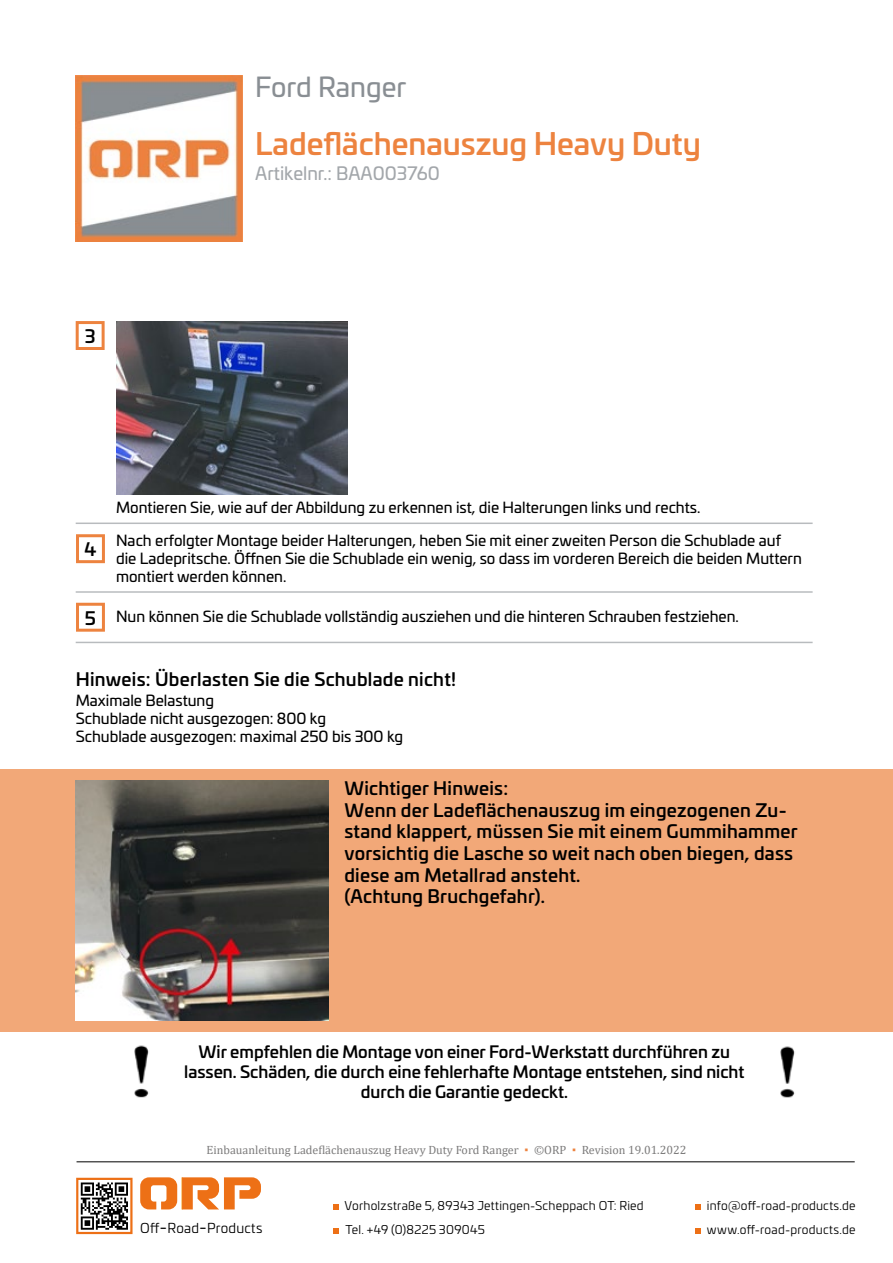
<style>
.page{position:relative;width:893px;height:1263px;background:#fff}
.page>*{position:absolute;margin:0;border:0;box-sizing:border-box;transform-origin:0 0}
.t1{font:500 30px "Univia Pro";color:#ed833f}
.t2{font:27px "Univia Pro";color:#898e93}
.t3{font:500 18px/21.6px "Univia Pro";letter-spacing:.015em;color:#000}
.t4{font:18px "Univia Pro";color:#a3a7ab}
.t5{font:500 16.5px/19.8px "Univia Pro";color:#000;text-align:center}
.t6{font:15px/18px "Univia Pro";color:#000}
.t7{font:13.5px "Univia Pro";letter-spacing:.015em;color:#000}
.t8{font:12px "Univia Pro";letter-spacing:.02em;color:#000}
.t9{font:12px "Cambria";color:#7c7b7b}
.s1{font-weight:500;font-size:18px}
.s2{color:#ed833f}
.s3{font-size:18px}
</style>
<div class="page">
<img style="left:76px;top:75px;width:166px;height:167px">
<hr style="left:77px;top:1161px;width:778px;height:1px;background:#000">
<svg style="left:140px;top:1177px;width:121px;height:32px"></svg>
<div style="left:76px;top:1178px;width:57px;height:56px;border:2px solid #ed7016"></div>
<svg style="left:81px;top:1182px;width:47px;height:48px"></svg>
<svg style="left:333px;top:1204px;width:5px;height:5px"></svg>
<svg style="left:695px;top:1204px;width:5px;height:5px"></svg>
<svg style="left:333px;top:1228px;width:5px;height:6px"></svg>
<svg style="left:695px;top:1228px;width:5px;height:6px"></svg>
<img style="left:116px;top:321px;width:231px;height:173px">
<div style="left:76px;top:321px;width:29px;height:29px;background:#fff;border:3px solid #ed833f"></div>
<hr style="left:76px;top:522px;width:737px;height:2px;background:#898e93">
<div style="left:76px;top:534px;width:29px;height:29px;background:#fff;border:3px solid #ed833f"></div>
<hr style="left:76px;top:591px;width:737px;height:2px;background:#898e93">
<div style="left:76px;top:603px;width:29px;height:29px;background:#fff;border:3px solid #ed833f"></div>
<hr style="left:76px;top:642px;width:737px;height:1px;background:#898e93">
<img style="left:780px;top:1046px;width:15px;height:52px">
<img style="left:134px;top:1045px;width:15px;height:53px">
<div style="left:0;top:769px;width:893px;height:262px;background:#f2a878"></div>
<img style="left:76px;top:781px;width:253px;height:239px">
<p class="t3" style="left:85px;top:324px;width:12px">3</p>
<h2 class="t2" style="left:255px;top:67px;width:153px">Ford Ranger</h2>
<h1 class="t1" style="left:255px;top:120px;width:447px">Ladeflächenauszug Heavy Duty</h1>
<p class="t4" style="left:255px;top:159px;width:186px">Artikelnr.: BAA003760</p>
<p class="t6" style="left:116px;top:498px;width:586px">Montieren Sie, wie auf der Abbildung zu erkennen ist, die Halterungen links und rechts.</p>
<p class="t3" style="left:85px;top:537px;width:13px">4</p>
<p class="t6" style="left:116px;top:531px;width:687px">Nach erfolgter Montage beider Halterungen, heben Sie mit einer zweiten Person die Schublade auf die Ladepritsche. Öffnen Sie die Schublade ein wenig, so dass im vorderen Bereich die beiden Muttern montiert werden können.</p>
<p class="t6" style="left:85px;top:607px;width:655px"><span class="s1">5</span> Nun können Sie die Schublade vollständig ausziehen und die hinteren Schrauben festziehen.</p>
<p class="t3" style="left:76px;top:667px;width:382px">Hinweis: Überlasten Sie die Schublade nicht!</p>
<p class="t6" style="left:76px;top:691px;width:329px">Maximale Belastung<br>Schublade nicht ausgezogen: 800 kg<br>Schublade ausgezogen: maximal 250 bis 300 kg</p>
<p class="t3" style="left:344px;top:776px;width:455px">Wichtiger Hinweis:<br>Wenn der Ladeflächenauszug im eingezogenen Zu&shy;stand klappert, müssen Sie mit einem Gummihammer vorsichtig die Lasche so weit nach oben biegen, dass diese am Metallrad ansteht.<br>(Achtung Bruchgefahr).</p>
<p class="t5" style="left:184px;top:1041px;width:562px">Wir empfehlen die Montage von einer Ford-Werkstatt durchführen zu lassen. Schäden, die durch eine fehlerhafte Montage entstehen, sind nicht durch die Garantie gedeckt.</p>
<p class="t9" style="left:207px;top:1143px;width:481px">Einbauanleitung Ladeflächenauszug Heavy Duty Ford Ranger <span class="s2">▪</span> ©ORP <span class="s2">▪</span> Revision 19.01.2022</p>
<p class="t8" style="left:344px;top:1196px;width:301px">Vorholzstraße 5, 89343 Jettingen-Scheppach OT: Ried</p>
<p class="t7" style="left:140px;top:1219px;width:124px">Off<span class="s3">-</span>Road<span class="s3">-</span>Products</p>
<p class="t8" style="left:346px;top:1220px;width:141px">Tel. +49 (0)8225 309045</p>
<p class="t8" style="left:707px;top:1196px;width:150px">info@off-road-products.de</p>
<p class="t8" style="left:707px;top:1220px;width:150px">www.off-road-products.de</p>
</div>
